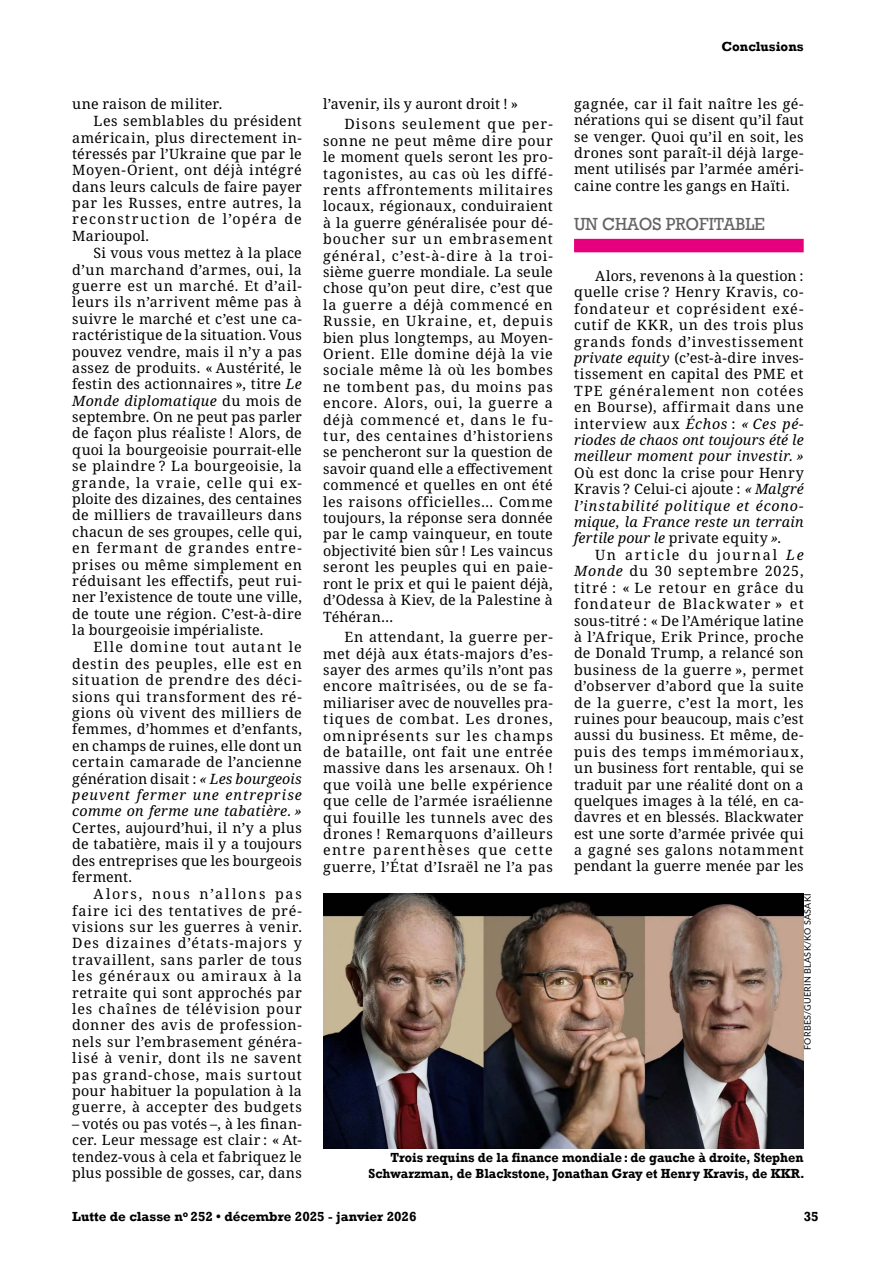
<style>
.page{position:relative;width:893px;height:1263px;background:#fff}
.page>*{position:absolute;margin:0;border:0;box-sizing:border-box;transform-origin:0 0}
.t1{font:18px "Rockwell";color:#646363;scale:.95 1}
.t2{font:14.25px/16.4px "Noto Serif";letter-spacing:.035em;color:#000;text-align:justify}
.t3{font:14.25px "Noto Serif";letter-spacing:.015em;color:#000}
.t4{font:italic 14.25px/16.4px "Noto Serif";letter-spacing:.03em;color:#000;text-align:justify}
.t5{font:14.25px "Noto Serif";letter-spacing:.01em;color:#000}
.t6{font:14.25px/20.7px "Noto Serif";letter-spacing:.055em;color:#000}
.t7{font:14.25px "Noto Serif";letter-spacing:.06em;color:#000}
.t8{font:14.25px "Noto Serif";letter-spacing:.07em;color:#000}
.t9{font:14.25px "Noto Serif";letter-spacing:.075em;color:#000}
.t10{font:italic 14.25px "Noto Serif";letter-spacing:.065em;color:#000}
.t11{font:14.25px "Noto Serif";letter-spacing:.09em;color:#000}
.t12{font:700 13.5px/16.2px "Rockwell";color:#000;text-align:right;scale:.95 1}
.t13{font:700 13.5px "Rockwell";color:#000}
.t14{font:9px "Lato";letter-spacing:.025em;color:#000}
.s1{font-style:italic}
.s2{font-style:normal}
</style>
<div class="page">
<div style="left:574px;top:239px;width:230px;height:13px;background:#e6007d"></div>
<img style="left:323px;top:894px;width:481px;height:254px">
<p class="t3" style="left:72px;top:94px;width:151px">une raison de militer.</p>
<p class="t2" style="left:94px;top:113px;width:210px">Les semblables du président</p>
<p class="t2" style="left:72px;top:130px;width:231px">américain, plus directement in-</p>
<p class="t3" style="left:72px;top:144px;width:231px">téressés par l’Ukraine que par le</p>
<p class="t2" style="left:72px;top:162px;width:231px">Moyen-Orient, ont déjà intégré</p>
<p class="t2" style="left:72px;top:179px;width:231px">dans leurs calculs de faire payer</p>
<p class="t2" style="left:72px;top:195px;width:231px">par les Russes, entre autres, la</p>
<p class="t11" style="left:72px;top:209px;width:231px">reconstruction de l’opéra de</p>
<p class="t5" style="left:72px;top:226px;width:78px">Marioupol.</p>
<p class="t5" style="left:94px;top:243px;width:210px">Si vous vous mettez à la place</p>
<p class="t2" style="left:72px;top:262px;width:231px">d’un marchand d’armes, oui, la</p>
<p class="t6" style="left:72px;top:276px;width:231px">guerre est un marché. Et d’ail-</p>
<p class="t2" style="left:72px;top:294px;width:231px">leurs ils n’arrivent même pas à</p>
<p class="t2" style="left:72px;top:311px;width:231px">suivre le marché et c’est une ca-</p>
<p class="t3" style="left:72px;top:325px;width:231px">ractéristique de la situation. Vous</p>
<p class="t3" style="left:72px;top:342px;width:231px">pouvez vendre, mais il n’y a pas</p>
<p class="t2" style="left:72px;top:360px;width:231px">assez de produits. « Austérité, le</p>
<p class="t3" style="left:72px;top:374px;width:231px">festin des actionnaires », titre <span class="s1">Le</span></p>
<p class="t4" style="left:72px;top:393px;width:231px">Monde diplomatique <span class="s2">du mois de</span></p>
<p class="t5" style="left:72px;top:407px;width:231px">septembre. On ne peut pas parler</p>
<p class="t3" style="left:72px;top:423px;width:231px">de façon plus réaliste ! Alors, de</p>
<p class="t3" style="left:72px;top:440px;width:231px">quoi la bourgeoisie pourrait-elle</p>
<p class="t2" style="left:72px;top:458px;width:231px">se plaindre ? La bourgeoisie, la</p>
<p class="t9" style="left:72px;top:473px;width:231px">grande, la vraie, celle qui ex-</p>
<p class="t3" style="left:72px;top:489px;width:231px">ploite des dizaines, des centaines</p>
<p class="t2" style="left:72px;top:507px;width:231px">de milliers de travailleurs dans</p>
<p class="t3" style="left:72px;top:522px;width:231px">chacun de ses groupes, celle qui,</p>
<p class="t8" style="left:72px;top:538px;width:231px">en fermant de grandes entre-</p>
<p class="t2" style="left:72px;top:557px;width:231px">prises ou même simplement en</p>
<p class="t2" style="left:72px;top:573px;width:231px">réduisant les effectifs, peut rui-</p>
<p class="t5" style="left:72px;top:587px;width:231px">ner l’existence de toute une ville,</p>
<p class="t2" style="left:72px;top:606px;width:231px">de toute une région. C’est-à-dire</p>
<p class="t2" style="left:72px;top:622px;width:193px">la bourgeoisie impérialiste.</p>
<p class="t8" style="left:94px;top:637px;width:210px">Elle domine tout autant le</p>
<p class="t7" style="left:72px;top:654px;width:231px">destin des peuples, elle est en</p>
<p class="t7" style="left:72px;top:670px;width:231px">situation de prendre des déci-</p>
<p class="t2" style="left:72px;top:689px;width:231px">sions qui transforment des ré-</p>
<p class="t2" style="left:72px;top:705px;width:231px">gions où vivent des milliers de</p>
<p class="t2" style="left:72px;top:721px;width:231px">femmes, d’hommes et d’enfants,</p>
<p class="t3" style="left:72px;top:736px;width:231px">en champs de ruines, elle dont un</p>
<p class="t2" style="left:72px;top:754px;width:231px">certain camarade de l’ancienne</p>
<p class="t5" style="left:72px;top:769px;width:231px">génération disait : <span class="s1">« Les bourgeois</span></p>
<p class="t10" style="left:72px;top:785px;width:231px">peuvent fermer une entreprise</p>
<p class="t4" style="left:72px;top:803px;width:231px">comme on ferme une tabatière. »</p>
<p class="t2" style="left:72px;top:820px;width:231px">Certes, aujourd’hui, il n’y a plus de tabatière, mais il y a toujours des entreprises que les bourgeois ferment.</p>
<p class="t2" style="left:72px;top:886px;width:231px;text-indent:21px">Alors, nous n’allons pas faire ici des tentatives de pré&shy;visions sur les guerres à venir.<br>Des dizaines d’états-majors y travaillent, sans parler de tous les généraux ou amiraux à la retraite qui sont approchés par les chaînes de télévision pour donner des avis de profession&shy;nels sur l’embrasement généra&shy;lisé à venir, dont ils ne savent pas grand-chose, mais surtout pour habituer la population à la guerre, à accepter des budgets</p>
<p class="t2" style="left:72px;top:1116px;width:231px">– votés ou pas votés –, à les finan&shy;cer. Leur message est clair : « At&shy;tendez-vous à cela et fabriquez le plus possible de gosses, car, dans</p>
<p class="t6" style="left:344px;top:94px;width:210px;text-indent:-21px">l’avenir, ils y auront droit ! »<br>Disons seulement que per-</p>
<p class="t2" style="left:323px;top:133px;width:231px">sonne ne peut même dire pour le moment quels seront les pro&shy;tagonistes, au cas où les diffé&shy;rents affrontements militaires locaux, régionaux, conduiraient à la guerre généralisée pour dé&shy;boucher sur un embrasement général, c’est-à-dire à la troi&shy;sième guerre mondiale. La seule chose qu’on peut dire, c’est que la guerre a déjà commencé en Russie, en Ukraine, et, depuis bien plus longtemps, au Moyen-Orient. Elle domine déjà la vie sociale même là où les bombes ne tombent pas, du moins pas encore. Alors, oui, la guerre a déjà commencé et, dans le fu&shy;tur, des centaines d’historiens se pencheront sur la question de savoir quand elle a effectivement commencé et quelles en ont été les raisons officielles… Comme toujours, la réponse sera donnée par le camp vainqueur, en toute objectivité bien sûr ! Les vaincus seront les peuples qui en paie&shy;ront le prix et qui le paient déjà, d’Odessa à Kiev, de la Palestine à Téhéran…</p>
<p class="t2" style="left:323px;top:629px;width:231px;text-indent:21px">En attendant, la guerre per&shy;met déjà aux états-majors d’es&shy;sayer des armes qu’ils n’ont pas encore maîtrisées, ou de se fa&shy;miliariser avec de nouvelles pra&shy;tiques de combat. Les drones, omniprésents sur les champs de bataille, ont fait une entrée massive dans les arsenaux. Oh ! que voilà une belle expérience que celle de l’armée israélienne qui fouille les tunnels avec des drones ! Remarquons d’ailleurs entre parenthèses que cette guerre, l’État d’Israël ne l’a pas</p>
<p class="t13" style="left:722px;top:39px;width:84px">Conclusions</p>
<p class="t2" style="left:574px;top:96px;width:231px">gagnée, car il fait naître les gé&shy;nérations qui se disent qu’il faut se venger. Quoi qu’il en soit, les drones sont paraît-il déjà large&shy;ment utilisés par l’armée améri&shy;caine contre les gangs en Haïti.</p>
<p class="t1" style="left:574px;top:214px;width:202px">UN CHAOS PROFITABLE</p>
<p class="t2" style="left:574px;top:268px;width:231px;text-indent:21px">Alors, revenons à la question : quelle crise ? Henry Kravis, co&shy;fondateur et coprésident exé&shy;cutif de KKR, un des trois plus grands fonds d’investissement <span class="s1">private equity</span> (c’est-à-dire inves&shy;tissement en capital des PME et TPE généralement non cotées en Bourse), affirmait dans une interview aux <span class="s1">Échos</span> : <span class="s1">« Ces pé&shy;riodes de chaos ont toujours été le meilleur moment pour investir. »</span></p>
<p class="t4" style="left:574px;top:465px;width:231px"><span class="s2">Où est donc la crise pour Henry Kravis ? Celui-ci ajoute :</span> « Malgré l’instabilité politique et écono&shy;mique, la France reste un terrain fertile pour le <span class="s2">private equity</span> »<span class="s2">.</span></p>
<p class="t2" style="left:574px;top:547px;width:231px;text-indent:21px">Un article du journal <span class="s1">Le Monde</span> du 30 septembre 2025, titré : « Le retour en grâce du fondateur de Blackwater » et sous-titré : « De l’Amérique latine à l’Afrique, Erik Prince, proche de Donald Trump, a relancé son business de la guerre », permet d’observer d’abord que la suite de la guerre, c’est la mort, les ruines pour beaucoup, mais c’est aussi du business. Et même, de&shy;puis des temps immémoriaux, un business fort rentable, qui se traduit par une réalité dont on a quelques images à la télé, en ca&shy;davres et en blessés. Blackwater est une sorte d’armée privée qui a gagné ses galons notamment pendant la guerre menée par les</p>
<p class="t14" style="left:801px;top:1050px;width:158px;rotate:-90deg">FORBES/GUERIN BLASK/KO SASAKI</p>
<p class="t12" style="left:369px;top:1149px;width:460px">Trois requins de la finance mondiale: de gauche à droite, Stephen<br>Schwarzman, de Blackstone, Jonathan Gray et Henry Kravis, de KKR.</p>
<p class="t13" style="left:72px;top:1208px;width:346px">Lutte de classe n<sup>o</sup> 252 • décembre 2025 - janvier 2026</p>
<p class="t13" style="left:804px;top:1208px;width:16px">35</p>
</div>
